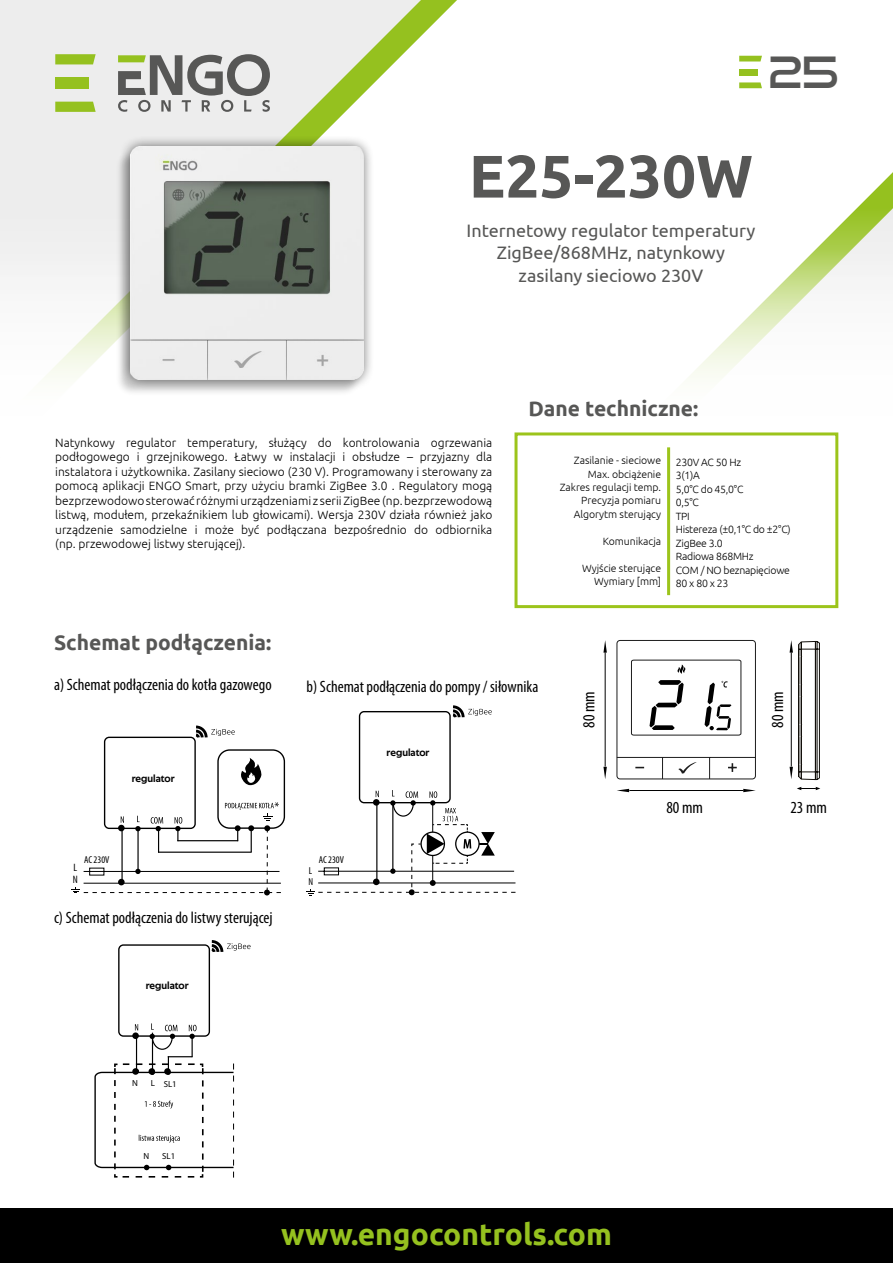
<style>
.page{position:relative;width:893px;height:1263px;background:#fff}
.page>*{position:absolute;margin:0;border:0;box-sizing:border-box;transform-origin:0 0}
.t1{font:700 60px "Ubuntu";color:#575756}
.t2{font:42.9px "Good Times Rg";color:#575756}
.t3{font:700 30px "Ubuntu";color:#95c11f}
.t4{font:700 21px "Ubuntu";color:#575756}
.t5{font:18px/22.5px "Ubuntu";color:#575756;text-align:center}
.t6{font:condensed 16.95px "Myriad Pro";color:#000}
.t7{font:condensed 16.5px "Myriad Pro";color:#000}
.t8{font:300 12px/14.4px "Ubuntu";color:#000;text-align:justify}
.t9{font:condensed 10.8px "Myriad Pro";color:#000}
.t10{font:condensed 10.65px "Myriad Pro";color:#000}
.t11{font:300 10.5px/13.4px "Ubuntu";letter-spacing:-.005em;color:#000;text-align:right}
.t12{font:300 10.5px/13.5px "Ubuntu";letter-spacing:-.025em;color:#000}
.t13{font:10.5px "Techna Sans";color:#000}
.t14{font:condensed 10.2px "Myriad Pro";color:#000}
.t15{font:condensed 10.05px "Myriad Pro";color:#000}
.t16{font:8.85px "Myriad Pro";color:#000}
</style>
<div class="page">
<svg style="left:0;top:0;width:427px;height:208px;fill:#ededed"></svg>
<svg style="left:857px;top:183px;width:36px;height:25px"></svg>
<svg style="left:0;top:208px;width:893px;height:249px"></svg>
<div style="left:0;top:249px;width:893px;height:197px;background:#fff"></div>
<svg style="left:118px;top:54px;width:152px;height:58px;background:#b0b1ad"></svg>
<svg style="left:55px;top:54px;width:41px;height:10px"></svg>
<svg style="left:55px;top:102px;width:41px;height:10px"></svg>
<div style="left:55px;top:77px;width:34px;height:12px;background:#95c11f"></div>
<div style="left:514px;top:432px;width:324px;height:176px;border:3px solid #9cc41b"></div>
<hr style="left:667px;top:447px;width:3px;height:148px;background:#9cc41b">
<hr style="left:605px;top:652px;width:1px;height:114px;background:#000">
<hr style="left:629px;top:790px;width:114px;height:1px;background:#000">
<svg style="left:603px;top:640px;width:4px;height:13px"></svg>
<svg style="left:743px;top:789px;width:13px;height:3px"></svg>
<svg style="left:603px;top:767px;width:4px;height:12px"></svg>
<svg style="left:617px;top:789px;width:12px;height:3px"></svg>
<div style="left:0;top:1209px;width:893px;height:54px;background:#000"></div>
<svg style="left:797px;top:787px;width:23px;height:3px"></svg>
<svg style="left:790px;top:640px;width:30px;height:140px"></svg>
<div style="left:115px;top:149px;width:247px;height:247px;background:#000;opacity:.2"></div>
<div style="left:119px;top:135px;width:256px;height:256px;background:#000;opacity:.6"></div>
<img style="left:130px;top:147px;width:233px;height:232px">
<svg style="left:739px;top:56px;width:23px;height:6px"></svg>
<svg style="left:739px;top:82px;width:23px;height:6px"></svg>
<div style="left:739px;top:69px;width:19px;height:6px;background:#95c11f"></div>
<div style="left:104px;top:737px;width:92px;height:92px;border:1px solid #000;border-radius:5px"></div>
<div style="left:217px;top:749px;width:68px;height:80px;border:1px solid #000;border-radius:12px"></div>
<svg style="left:241px;top:758px;width:21px;height:27px"></svg>
<svg style="left:71px;top:802px;width:210px;height:93px"></svg>
<svg style="left:193px;top:725px;width:42px;height:15px"></svg>
<div style="left:118px;top:944px;width:92px;height:93px;border:1px solid #000;border-radius:5px"></div>
<svg style="left:209px;top:940px;width:42px;height:15px"></svg>
<svg style="left:94px;top:1023px;width:141px;height:155px"></svg>
<div style="left:359px;top:711px;width:92px;height:92px;border:1px solid #000;border-radius:5px"></div>
<svg style="left:450px;top:705px;width:42px;height:15px"></svg>
<svg style="left:307px;top:790px;width:208px;height:106px"></svg>
<svg style="left:616px;top:640px;width:140px;height:139px"></svg>
<h2 class="t2" style="left:768px;top:46px;width:73px">25</h2>
<h1 class="t1" style="left:469px;top:140px;width:286px">E25-230W</h1>
<h3 class="t5" style="left:467px;top:219px;width:290px">Internetowy regulator temperatury<br>ZigBee/868MHz, natynkowy zasilany sieciowo 230V</h3>
<p class="t8" style="left:55px;top:435px;width:439px">Natynkowy regulator temperatury, służący do kontrolowania ogrzewania podłogowego i grzejnikowego. Łatwy w instalacji i obsłudze – przyjazny dla instalatora i użytkownika. Zasilany sieciowo (230 V). Programowany i sterowany za pomocą aplikacji ENGO Smart, przy użyciu bramki ZigBee 3.0 . Regulatory mogą bezprzewodowo sterować różnymi urządzeniami z serii ZigBee (np. bezprzewodową listwą, modułem, przekaźnikiem lub głowicami). Wersja 230V działa również jako urządzenie samodzielne i może być podłączana bezpośrednio do odbiornika (np. przewodowej listwy sterującej).</p>
<h3 class="t4" style="left:54px;top:630px;width:219px">Schemat podłączenia:</h3>
<h3 class="t4" style="left:528px;top:396px;width:172px">Dane techniczne:</h3>
<p class="t11" style="left:560px;top:454px;width:103px">Zasilanie - sieciowe<br>Max. obciążenie<br>Zakres regulacji temp.<br>Precyzja pomiaru<br>Algorytm sterujący</p>
<p class="t11" style="left:603px;top:534px;width:60px">Komunikacja</p>
<p class="t11" style="left:582px;top:561px;width:80px">Wyjście sterujące<br>Wymiary [mm]</p>
<p class="t12" style="left:676px;top:455px;width:116px">230V AC 50 Hz<br>3(1)A<br>5,0°C do 45,0°C<br>0,5°C<br>TPI<br>Histereza (±0,1°C do ±2°C)<br>ZigBee 3.0<br>Radiowa 868MHz<br>COM / NO beznapięciowe<br>80 x 80 x 23</p>
<h3 class="t7" style="left:54px;top:675px;width:219px">a) Schemat podłączenia do kotła gazowego</h3>
<p class="t13" style="left:132px;top:772px;width:44px">regulator</p>
<p class="t15" style="left:84px;top:854px;width:27px">AC 230V</p>
<p class="t10" style="left:74px;top:861px;width:5px">L</p>
<p class="t9" style="left:73px;top:873px;width:7px">N</p>
<h3 class="t7" style="left:54px;top:908px;width:220px">c) Schemat podłączenia do listwy sterującej</h3>
<p class="t13" style="left:146px;top:979px;width:44px">regulator</p>
<h3 class="t7" style="left:307px;top:676px;width:233px">b) Schemat podłączenia do pompy / siłownika</h3>
<p class="t15" style="left:319px;top:853px;width:27px">AC 230V</p>
<p class="t15" style="left:309px;top:865px;width:5px">L</p>
<p class="t14" style="left:308px;top:876px;width:6px">N</p>
<p class="t13" style="left:387px;top:746px;width:44px">regulator</p>
<h3 class="t6" style="left:578px;top:728px;width:38px;rotate:-90deg">80 mm</h3>
<p class="t16" style="left:132px;top:1078px;width:7px">N</p>
<p class="t16" style="left:151px;top:1078px;width:6px">L</p>
<p class="t16" style="left:164px;top:1078px;width:15px">SL1</p>
<p class="t16" style="left:143px;top:1150px;width:7px">N</p>
<p class="t16" style="left:162px;top:1150px;width:15px">SL1</p>
<h3 class="t3" style="left:281px;top:1216px;width:332px">www.engocontrols.com</h3>
<h3 class="t6" style="left:666px;top:798px;width:38px">80 mm</h3>
<h3 class="t6" style="left:767px;top:728px;width:38px;rotate:-90deg">80 mm</h3>
<h3 class="t6" style="left:790px;top:798px;width:38px">23 mm</h3>
</div>
